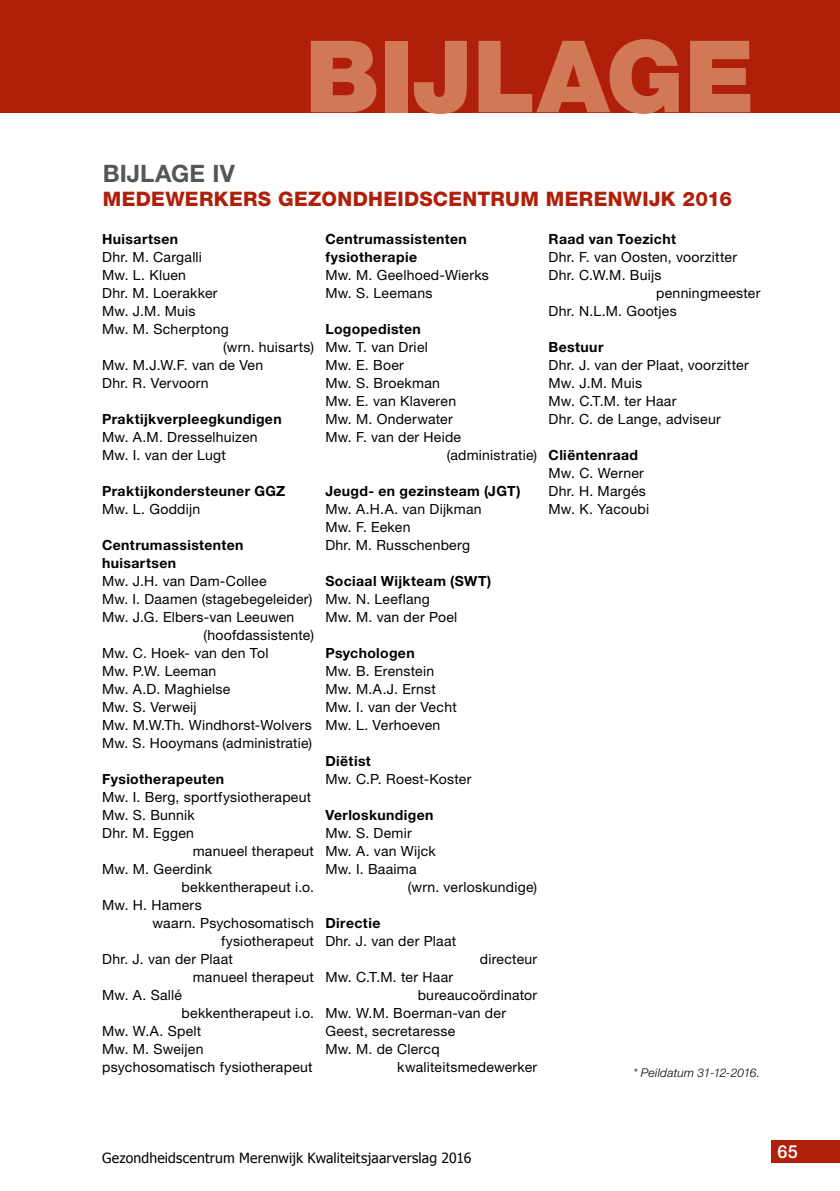
<style>
.page{position:relative;width:840px;height:1191px;background:#fff}
.page>*{position:absolute;margin:0;border:0;box-sizing:border-box;transform-origin:0 0}
.t1{font:900 100px "Helvetica Neue LT Std";letter-spacing:.005em;color:#d17857}
.t2{font:700 24px "Helvetica Neue LT Std";letter-spacing:.005em;color:#565655}
.t3{font:800 20px "Helvetica Neue LT Std";letter-spacing:.015em;color:#b01f09}
.t4{font:500 18px "Helvetica Neue LT Std";color:#fff}
.t5{font:14px/18px "Helvetica Neue LT Std";letter-spacing:.02em;color:#000}
.t6{font:700 14px/18px "Helvetica Neue LT Std";letter-spacing:.025em;color:#000}
.t7{font:14px "Tahoma";letter-spacing:.01em;color:#000}
.t8{font:italic 300 12px "Helvetica Neue LT Std";letter-spacing:.01em;color:#000}
</style>
<div class="page">
<div style="left:0;top:0;width:839px;height:112px;background:#b01f09"></div>
<div style="left:771px;top:1140px;width:68px;height:22px;background:#b01f09"></div>
<h1 class="t1" style="left:305px;top:17px;width:451px">BIJLAGE</h1>
<h2 class="t2" style="left:103px;top:158px;width:133px">BIJLAGE IV</h2>
<h3 class="t3" style="left:103px;top:187px;width:630px">MEDEWERKERS GEZONDHEIDSCENTRUM MERENWIJK 2016</h3>
<p class="t6" style="left:102px;top:229px;width:77px">Huisartsen</p>
<p class="t5" style="left:102px;top:248px;width:101px">Dhr. M. Cargalli</p>
<p class="t5" style="left:102px;top:266px;width:85px">Mw. L. Kluen</p>
<p class="t5" style="left:102px;top:284px;width:117px">Dhr. M. Loerakker</p>
<p class="t5" style="left:102px;top:302px;width:95px">Mw. J.M. Muis</p>
<p class="t5" style="left:102px;top:320px;width:128px">Mw. M. Scherptong</p>
<p class="t5" style="left:223px;top:338px;width:92px">(wrn. huisarts)</p>
<p class="t5" style="left:102px;top:356px;width:162px">Mw. M.J.W.F. van de Ven</p>
<p class="t5" style="left:102px;top:374px;width:108px">Dhr. R. Vervoorn</p>
<p class="t6" style="left:102px;top:409px;width:181px">Praktijkverpleegkundigen</p>
<p class="t5" style="left:102px;top:428px;width:157px">Mw. A.M. Dresselhuizen<br>Mw. I. van der Lugt</p>
<p class="t6" style="left:102px;top:481px;width:184px">Praktijkondersteuner GGZ</p>
<p class="t5" style="left:102px;top:500px;width:99px">Mw. L. Goddijn</p>
<p class="t6" style="left:102px;top:535px;width:143px">Centrumassistenten huisartsen</p>
<p class="t5" style="left:102px;top:572px;width:166px">Mw. J.H. van Dam-Collee</p>
<p class="t5" style="left:102px;top:590px;width:211px">Mw. I. Daamen (stagebegeleider)</p>
<p class="t5" style="left:102px;top:608px;width:194px">Mw. J.G. Elbers-van Leeuwen</p>
<p class="t5" style="left:203px;top:626px;width:112px">(hoofdassistente)</p>
<p class="t5" style="left:102px;top:644px;width:168px">Mw. C. Hoek- van den Tol</p>
<p class="t5" style="left:102px;top:662px;width:116px">Mw. P.W. Leeman</p>
<p class="t5" style="left:102px;top:680px;width:130px">Mw. A.D. Maghielse</p>
<p class="t5" style="left:102px;top:698px;width:96px">Mw. S. Verweij</p>
<p class="t5" style="left:102px;top:716px;width:211px">Mw. M.W.Th. Windhorst-Wolvers</p>
<p class="t5" style="left:102px;top:734px;width:211px">Mw. S. Hooymans (administratie)</p>
<p class="t6" style="left:102px;top:769px;width:123px">Fysiotherapeuten</p>
<p class="t5" style="left:102px;top:788px;width:210px">Mw. I. Berg, sportfysiotherapeut</p>
<p class="t5" style="left:102px;top:806px;width:94px">Mw. S. Bunnik</p>
<p class="t5" style="left:102px;top:824px;width:93px">Dhr. M. Eggen</p>
<p class="t5" style="left:192px;top:842px;width:123px">manueel therapeut</p>
<p class="t5" style="left:102px;top:860px;width:111px">Mw. M. Geerdink</p>
<p class="t5" style="left:181px;top:878px;width:134px">bekkentherapeut i.o.</p>
<p class="t5" style="left:102px;top:896px;width:101px">Mw. H. Hamers</p>
<p class="t5" style="left:152px;top:914px;width:163px">waarn. Psychosomatisch</p>
<p class="t5" style="left:221px;top:932px;width:94px">fysiotherapeut</p>
<p class="t5" style="left:102px;top:950px;width:132px">Dhr. J. van der Plaat</p>
<p class="t5" style="left:192px;top:968px;width:123px">manueel therapeut</p>
<p class="t5" style="left:102px;top:986px;width:81px">Mw. A. Sallé</p>
<p class="t5" style="left:181px;top:1004px;width:134px">bekkentherapeut i.o.</p>
<p class="t5" style="left:102px;top:1022px;width:101px">Mw. W.A. Spelt</p>
<p class="t5" style="left:102px;top:1040px;width:103px">Mw. M. Sweijen</p>
<p class="t5" style="left:102px;top:1058px;width:212px">psychosomatisch fysiotherapeut</p>
<p class="t6" style="left:325px;top:229px;width:143px">Centrumassistenten fysiotherapie</p>
<p class="t5" style="left:325px;top:266px;width:165px">Mw. M. Geelhoed-Wierks<br>Mw. S. Leemans</p>
<p class="t6" style="left:325px;top:319px;width:97px">Logopedisten</p>
<p class="t5" style="left:325px;top:338px;width:104px">Mw. T. van Driel</p>
<p class="t5" style="left:325px;top:356px;width:80px">Mw. E. Boer</p>
<p class="t5" style="left:325px;top:374px;width:116px">Mw. S. Broekman</p>
<p class="t5" style="left:325px;top:392px;width:132px">Mw. E. van Klaveren</p>
<p class="t5" style="left:325px;top:410px;width:129px">Mw. M. Onderwater</p>
<p class="t5" style="left:325px;top:428px;width:137px">Mw. F. van der Heide</p>
<p class="t5" style="left:446px;top:446px;width:92px">(administratie)</p>
<p class="t6" style="left:325px;top:482px;width:196px">Jeugd- en gezinsteam (JGT)</p>
<p class="t5" style="left:325px;top:500px;width:158px">Mw. A.H.A. van Dijkman<br>Mw. F. Eeken<br>Dhr. M. Russchenberg</p>
<p class="t6" style="left:325px;top:572px;width:167px">Sociaal Wijkteam (SWT)</p>
<p class="t5" style="left:325px;top:590px;width:133px">Mw. N. Leeflang<br>Mw. M. van der Poel</p>
<p class="t6" style="left:325px;top:644px;width:91px">Psychologen</p>
<p class="t5" style="left:325px;top:662px;width:133px">Mw. B. Erenstein<br>Mw. M.A.J. Ernst<br>Mw. I. van der Vecht<br>Mw. L. Verhoeven</p>
<p class="t6" style="left:325px;top:752px;width:47px">Diëtist</p>
<p class="t5" style="left:325px;top:770px;width:147px">Mw. C.P. Roest-Koster</p>
<p class="t6" style="left:325px;top:806px;width:109px">Verloskundigen</p>
<p class="t5" style="left:325px;top:824px;width:88px">Mw. S. Demir</p>
<p class="t5" style="left:325px;top:842px;width:112px">Mw. A. van Wijck</p>
<p class="t5" style="left:325px;top:860px;width:93px">Mw. I. Baaima</p>
<p class="t5" style="left:407px;top:878px;width:131px">(wrn. verloskundige)</p>
<p class="t6" style="left:325px;top:914px;width:57px">Directie</p>
<p class="t5" style="left:325px;top:932px;width:132px">Dhr. J. van der Plaat</p>
<p class="t5" style="left:479px;top:950px;width:59px">directeur</p>
<p class="t5" style="left:325px;top:968px;width:129px">Mw. C.T.M. ter Haar</p>
<p class="t5" style="left:417px;top:986px;width:121px">bureaucoördinator</p>
<p class="t5" style="left:325px;top:1004px;width:182px">Mw. W.M. Boerman-van der</p>
<p class="t5" style="left:325px;top:1022px;width:131px">Geest, secretaresse</p>
<p class="t5" style="left:325px;top:1040px;width:116px">Mw. M. de Clercq</p>
<p class="t5" style="left:397px;top:1058px;width:141px">kwaliteitsmedewerker</p>
<p class="t6" style="left:548px;top:230px;width:129px">Raad van Toezicht</p>
<p class="t5" style="left:548px;top:248px;width:190px">Dhr. F. van Oosten, voorzitter</p>
<p class="t5" style="left:548px;top:266px;width:114px">Dhr. C.W.M. Buijs</p>
<p class="t5" style="left:655px;top:284px;width:106px">penningmeester</p>
<p class="t5" style="left:548px;top:302px;width:129px">Dhr. N.L.M. Gootjes</p>
<p class="t6" style="left:548px;top:338px;width:56px">Bestuur</p>
<p class="t5" style="left:548px;top:356px;width:201px">Dhr. J. van der Plaat, voorzitter<br>Mw. J.M. Muis<br>Mw. C.T.M. ter Haar<br>Dhr. C. de Lange, adviseur</p>
<p class="t6" style="left:548px;top:446px;width:91px">Cliëntenraad</p>
<p class="t5" style="left:548px;top:464px;width:102px">Mw. C. Werner<br>Dhr. H. Margés<br>Mw. K. Yacoubi</p>
<p class="t8" style="left:633px;top:1065px;width:128px">* Peildatum 31-12-2016.</p>
<p class="t7" style="left:102px;top:1148px;width:370px">Gezondheidscentrum Merenwijk Kwaliteitsjaarverslag 2016</p>
<p class="t4" style="left:777px;top:1140px;width:22px">65</p>
</div>
